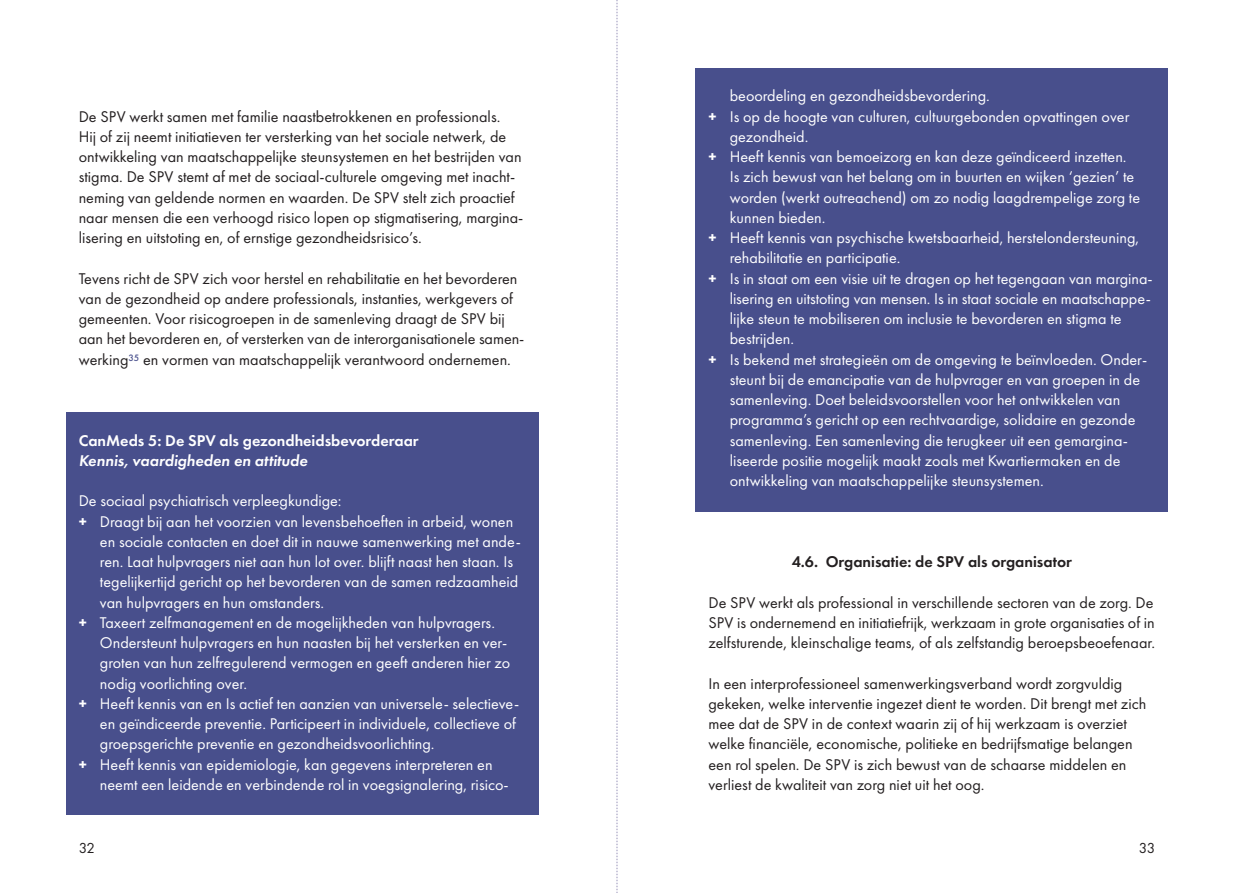
<style>
.page{position:relative;width:1234px;height:893px;background:#fff}
.page>*{position:absolute;margin:0;border:0;box-sizing:border-box;transform-origin:0 0}
.t1{font:16.2px "Futura PT";color:#fff}
.t2{font:16.2px/20.2px "Futura PT";color:#231f20}
.t3{font:600 16.2px "Futura PT";color:#fff}
.t4{font:600 16.2px "Futura PT";color:#231f20}
.t5{font:italic 600 16.2px "Futura PT";color:#fff}
.t6{font:15px "Futura PT";color:#231f20}
.s1{font-weight:600}
</style>
<div class="page">
<svg style="left:616px;top:0;width:1px;height:893px"></svg>
<div style="left:695px;top:68px;width:472px;height:58px;background:#484f8c"></div>
<div style="left:695px;top:88px;width:472px;height:79px;background:#484f8c"></div>
<div style="left:695px;top:128px;width:472px;height:120px;background:#484f8c"></div>
<div style="left:695px;top:209px;width:472px;height:79px;background:#484f8c"></div>
<div style="left:695px;top:250px;width:472px;height:119px;background:#484f8c"></div>
<div style="left:695px;top:331px;width:472px;height:180px;background:#484f8c"></div>
<div style="left:66px;top:412px;width:472px;height:59px;background:#484f8c"></div>
<div style="left:66px;top:452px;width:472px;height:59px;background:#484f8c"></div>
<div style="left:66px;top:493px;width:472px;height:140px;background:#484f8c"></div>
<div style="left:66px;top:594px;width:472px;height:120px;background:#484f8c"></div>
<div style="left:66px;top:675px;width:472px;height:99px;background:#484f8c"></div>
<div style="left:66px;top:736px;width:472px;height:79px;background:#484f8c"></div>
<p class="t2" style="left:79px;top:106px;width:446px">De SPV werkt samen met familie naastbetrokkenen en professionals.<br>Hij of zij neemt initiatieven ter versterking van het sociale netwerk, de ontwikkeling van maatschappelijke steunsystemen en het bestrijden van stigma. De SPV stemt af met de sociaal-culturele omgeving met inacht&shy;neming van geldende normen en waarden. De SPV stelt zich proactief naar mensen die een verhoogd risico lopen op stigmatisering, margina&shy;lisering en uitstoting en, of ernstige gezondheidsrisico’s.</p>
<p class="t2" style="left:79px;top:268px;width:447px">Tevens richt de SPV zich voor herstel en rehabilitatie en het bevorderen van de gezondheid op andere professionals, instanties, werkgevers of gemeenten. Voor risicogroepen in de samenleving draagt de SPV bij aan het bevorderen en, of versterken van de interorganisationele samen&shy;werking<sup>35</sup> en vormen van maatschappelijk verantwoord ondernemen.</p>
<p class="t3" style="left:79px;top:430px;width:341px">CanMeds 5: De SPV als gezondheidsbevorderaar</p>
<p class="t5" style="left:79px;top:450px;width:230px">Kennis, vaardigheden en attitude</p>
<p class="t1" style="left:79px;top:491px;width:264px">De sociaal psychiatrisch verpleegkundige:</p>
<p class="t1" style="left:79px;top:512px;width:436px"><span class="s1">+</span> Draagt bij aan het voorzien van levensbehoeften in arbeid, wonen</p>
<p class="t1" style="left:100px;top:532px;width:422px">en sociale contacten en doet dit in nauwe samenwerking met ande-</p>
<p class="t1" style="left:100px;top:552px;width:414px">ren. Laat hulpvragers niet aan hun lot over. blijft naast hen staan. Is</p>
<p class="t1" style="left:100px;top:572px;width:419px">tegelijkertijd gericht op het bevorderen van de samen redzaamheid</p>
<p class="t1" style="left:100px;top:593px;width:225px">van hulpvragers en hun omstanders.</p>
<p class="t1" style="left:79px;top:613px;width:417px"><span class="s1">+</span> Taxeert zelfmanagement en de mogelijkheden van hulpvragers.</p>
<p class="t1" style="left:100px;top:633px;width:409px">Ondersteunt hulpvragers en hun naasten bij het versterken en ver-</p>
<p class="t1" style="left:100px;top:653px;width:412px">groten van hun zelfregulerend vermogen en geeft anderen hier zo</p>
<p class="t1" style="left:100px;top:674px;width:149px">nodig voorlichting over.</p>
<p class="t1" style="left:79px;top:694px;width:442px"><span class="s1">+</span> Heeft kennis van en Is actief ten aanzien van universele- selectieve-</p>
<p class="t1" style="left:100px;top:714px;width:417px">en geïndiceerde preventie. Participeert in individuele, collectieve of</p>
<p class="t1" style="left:100px;top:734px;width:336px">groepsgerichte preventie en gezondheidsvoorlichting.</p>
<p class="t1" style="left:79px;top:755px;width:415px"><span class="s1">+</span> Heeft kennis van epidemiologie, kan gegevens interpreteren en</p>
<p class="t1" style="left:100px;top:775px;width:410px">neemt een leidende en verbindende rol in voegsignalering, risico-</p>
<p class="t1" style="left:729px;top:86px;width:261px">beoordeling en gezondheidsbevordering.</p>
<p class="t1" style="left:708px;top:107px;width:422px"><span class="s1">+</span> Is op de hoogte van culturen, cultuurgebonden opvattingen over</p>
<p class="t1" style="left:729px;top:127px;width:80px">gezondheid.</p>
<p class="t1" style="left:708px;top:147px;width:419px"><span class="s1">+</span> Heeft kennis van bemoeizorg en kan deze geïndiceerd inzetten.</p>
<p class="t1" style="left:729px;top:167px;width:406px">Is zich bewust van het belang om in buurten en wijken ‘gezien’ te</p>
<p class="t1" style="left:729px;top:188px;width:412px">worden (werkt outreachend) om zo nodig laagdrempelige zorg te</p>
<p class="t1" style="left:729px;top:208px;width:97px">kunnen bieden.</p>
<p class="t1" style="left:708px;top:228px;width:432px"><span class="s1">+</span> Heeft kennis van psychische kwetsbaarheid, herstelondersteuning,</p>
<p class="t1" style="left:729px;top:248px;width:172px">rehabilitatie en participatie.</p>
<p class="t1" style="left:708px;top:269px;width:445px"><span class="s1">+</span> Is in staat om een visie uit te dragen op het tegengaan van margina-</p>
<p class="t1" style="left:729px;top:289px;width:422px">lisering en uitstoting van mensen. Is in staat sociale en maatschappe-</p>
<p class="t1" style="left:729px;top:309px;width:393px">lijke steun te mobiliseren om inclusie te bevorderen en stigma te</p>
<p class="t1" style="left:729px;top:329px;width:66px">bestrijden.</p>
<p class="t1" style="left:708px;top:350px;width:440px"><span class="s1">+</span> Is bekend met strategieën om de omgeving te beïnvloeden. Onder-</p>
<p class="t1" style="left:729px;top:370px;width:412px">steunt bij de emancipatie van de hulpvrager en van groepen in de</p>
<p class="t1" style="left:729px;top:390px;width:392px">samenleving. Doet beleidsvoorstellen voor het ontwikkelen van</p>
<p class="t1" style="left:729px;top:410px;width:407px">programma’s gericht op een rechtvaardige, solidaire en gezonde</p>
<p class="t1" style="left:729px;top:431px;width:399px">samenleving. Een samenleving die terugkeer uit een gemargina-</p>
<p class="t1" style="left:729px;top:451px;width:392px">liseerde positie mogelijk maakt zoals met Kwartiermaken en de</p>
<p class="t1" style="left:729px;top:471px;width:315px">ontwikkeling van maatschappelijke steunsystemen.</p>
<p class="t4" style="left:791px;top:552px;width:282px">4.6. Organisatie: de SPV als organisator</p>
<p class="t2" style="left:708px;top:592px;width:448px;text-align:justify">De SPV werkt als professional in verschillende sectoren van de zorg. De SPV is ondernemend en initiatiefrijk, werkzaam in grote organisaties of in zelfsturende, kleinschalige teams, of als zelfstandig beroepsbeoefenaar.</p>
<p class="t2" style="left:708px;top:673px;width:439px">In een interprofessioneel samenwerkingsverband wordt zorgvuldig gekeken, welke interventie ingezet dient te worden. Dit brengt met zich mee dat de SPV in de context waarin zij of hij werkzaam is overziet welke financiële, economische, politieke en bedrijfsmatige belangen een rol spelen. De SPV is zich bewust van de schaarse middelen en verliest de kwaliteit van zorg niet uit het oog.</p>
<p class="t6" style="left:79px;top:839px;width:18px">32</p>
<p class="t6" style="left:1138px;top:839px;width:18px">33</p>
</div>
